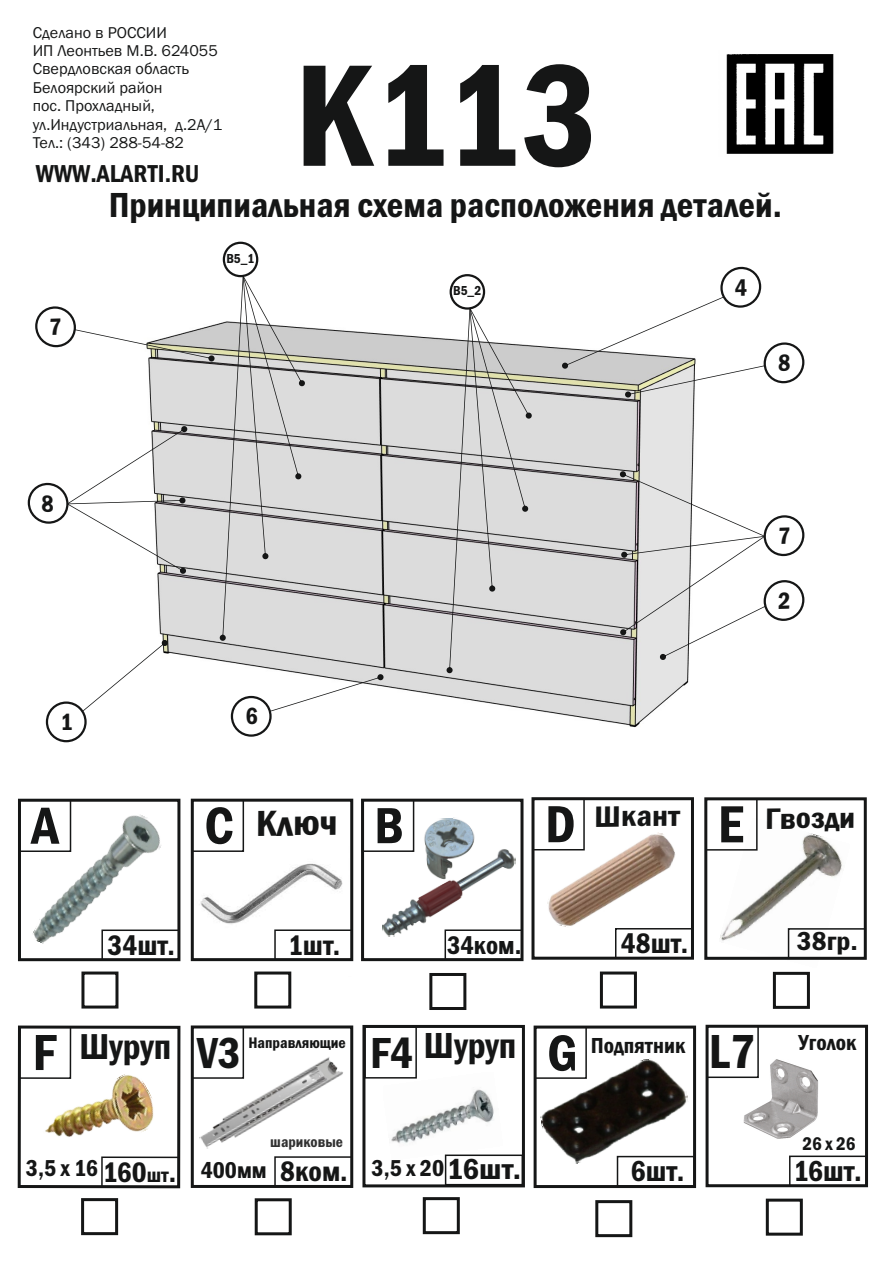
<style>
.page{position:relative;width:893px;height:1263px;background:#fff}
.page>*{position:absolute;margin:0;border:0;box-sizing:border-box;transform-origin:0 0}
.t1{font:600 condensed 150px "Franklin Gothic";color:#151616}
.t2{font:600 condensed 54px "Franklin Gothic";color:#151616}
.t3{font:600 condensed 52.5px "Franklin Gothic";color:#151616}
.t4{font:600 condensed 49.5px "Franklin Gothic";color:#151616}
.t5{font:600 condensed 45px "Franklin Gothic";color:#151616}
.t6{font:600 condensed 37.5px "Franklin Gothic";color:#151616}
.t7{font:600 condensed 37.5px "Franklin Gothic";color:#151616;scale:1.07 1}
.t8{font:600 condensed 37.35px "Franklin Gothic";color:#151616}
.t9{font:600 condensed 36px "Franklin Gothic";color:#151616}
.t10{font:600 condensed 30.6px "Franklin Gothic";color:#151616;scale:1.07 1}
.t11{font:600 condensed 30px "Franklin Gothic";color:#151616}
.t12{font:600 condensed 30px "Franklin Gothic";color:#151616;scale:1.08 1}
.t13{font:600 condensed 29.25px "Franklin Gothic";color:#151616}
.t14{font:600 condensed 26.85px "Franklin Gothic";color:#151616;scale:1.08 1}
.t15{font:600 condensed 26.4px "Franklin Gothic";color:#151616}
.t16{font:600 condensed 25.35px "Franklin Gothic";color:#151616}
.t17{font:600 condensed 24.3px "Franklin Gothic";color:#151616}
.t18{font:600 condensed 23.85px "Franklin Gothic";color:#151616}
.t19{font:600 condensed 23.7px "Franklin Gothic";color:#151616}
.t20{font:600 condensed 22.5px "Franklin Gothic";color:#151616}
.t21{font:600 condensed 19.05px "Franklin Gothic";color:#151616}
.t22{font:16.2px/18.5px "Franklin Gothic";color:#151616}
.t23{font:600 condensed 15.9px "Franklin Gothic";color:#151616}
.t24{font:600 condensed 15.6px "Franklin Gothic";color:#323232}
.t25{font:600 condensed 13.5px "Franklin Gothic";color:#151616}
.s1{color:#fff}
.s2{font-size:45px}
.s3{font-size:21px}
</style>
<div class="page">
<img style="left:230px;top:333px;width:560px;height:396px">
<img style="left:726px;top:54px;width:108px;height:100px">
<img style="left:32px;top:798px;width:136px;height:164px">
<div style="left:18px;top:799px;width:162px;height:162px;border:3px solid #151616"></div>
<div style="left:19px;top:799px;width:52px;height:53px;border:2px solid #151616"></div>
<div style="left:101px;top:929px;width:79px;height:31px;border:2px solid #151616"></div>
<img style="left:190px;top:812px;width:164px;height:164px">
<div style="left:191px;top:799px;width:162px;height:162px;border:3px solid #151616"></div>
<div style="left:192px;top:799px;width:52px;height:53px;border:2px solid #151616"></div>
<div style="left:274px;top:929px;width:78px;height:31px;border:2px solid #151616"></div>
<img style="left:720px;top:833px;width:122px;height:123px">
<div style="left:704px;top:797px;width:163px;height:163px;border:3px solid #151616"></div>
<div style="left:705px;top:798px;width:53px;height:53px;border:2px solid #151616"></div>
<div style="left:788px;top:928px;width:78px;height:31px;border:2px solid #151616"></div>
<div style="left:81px;top:971px;width:37px;height:37px;border:3px solid #151616"></div>
<div style="left:254px;top:971px;width:37px;height:37px;border:3px solid #151616"></div>
<div style="left:600px;top:971px;width:37px;height:37px;border:3px solid #151616"></div>
<div style="left:773px;top:972px;width:37px;height:37px;border:3px solid #151616"></div>
<div style="left:18px;top:1025px;width:162px;height:163px;border:3px solid #151616"></div>
<div style="left:19px;top:1026px;width:52px;height:53px;border:2px solid #151616"></div>
<div style="left:101px;top:1156px;width:78px;height:31px;border:2px solid #151616"></div>
<img style="left:38px;top:1069px;width:125px;height:105px">
<div style="left:81px;top:1198px;width:37px;height:37px;border:3px solid #151616"></div>
<img style="left:543px;top:832px;width:132px;height:95px">
<div style="left:531px;top:797px;width:163px;height:163px;border:3px solid #151616"></div>
<div style="left:532px;top:798px;width:53px;height:52px;border:2px solid #151616"></div>
<div style="left:615px;top:928px;width:78px;height:31px;border:2px solid #151616"></div>
<div style="left:429px;top:973px;width:37px;height:37px;border:3px solid #151616"></div>
<div style="left:361px;top:799px;width:162px;height:162px;border:3px solid #151616"></div>
<div style="left:362px;top:799px;width:52px;height:53px;border:2px solid #151616"></div>
<div style="left:445px;top:929px;width:78px;height:31px;border:2px solid #151616"></div>
<img style="left:377px;top:815px;width:142px;height:122px">
<div style="left:191px;top:1025px;width:162px;height:163px;border:3px solid #151616"></div>
<img style="left:190px;top:1048px;width:164px;height:101px">
<div style="left:192px;top:1026px;width:52px;height:53px;border:2px solid #151616"></div>
<div style="left:274px;top:1156px;width:78px;height:31px;border:2px solid #151616"></div>
<div style="left:255px;top:1198px;width:37px;height:37px;border:3px solid #151616"></div>
<div style="left:423px;top:1197px;width:37px;height:37px;border:3px solid #151616"></div>
<div style="left:595px;top:1200px;width:37px;height:37px;border:3px solid #151616"></div>
<div style="left:766px;top:1198px;width:37px;height:37px;border:3px solid #151616"></div>
<div style="left:231px;top:696px;width:41px;height:41px;border:2px solid #151616;border-radius:50%"></div>
<div style="left:46px;top:701px;width:41px;height:41px;border:2px solid #151616;border-radius:50%"></div>
<div style="left:764px;top:515px;width:40px;height:41px;border:2px solid #151616;border-radius:50%"></div>
<img style="left:383px;top:1078px;width:111px;height:82px">
<div style="left:362px;top:1025px;width:163px;height:162px;border:3px solid #151616"></div>
<div style="left:364px;top:1026px;width:53px;height:52px;border:2px solid #151616"></div>
<div style="left:445px;top:1154px;width:78px;height:31px;border:2px solid #151616"></div>
<img style="left:540px;top:1058px;width:152px;height:109px">
<div style="left:534px;top:1025px;width:162px;height:163px;border:3px solid #151616"></div>
<div style="left:534px;top:1026px;width:53px;height:53px;border:2px solid #151616"></div>
<div style="left:617px;top:1156px;width:78px;height:31px;border:2px solid #151616"></div>
<img style="left:705px;top:1037px;width:113px;height:121px">
<div style="left:706px;top:1025px;width:162px;height:162px;border:3px solid #151616"></div>
<div style="left:706px;top:1025px;width:53px;height:53px;border:2px solid #151616"></div>
<div style="left:789px;top:1155px;width:78px;height:31px;border:2px solid #151616"></div>
<div style="left:720px;top:266px;width:41px;height:42px;border:2px solid #151616;border-radius:50%"></div>
<svg style="left:620px;top:471px;width:146px;height:189px"></svg>
<div style="left:764px;top:580px;width:40px;height:41px;border:2px solid #151616;border-radius:50%"></div>
<div style="left:223px;top:242px;width:35px;height:35px;border:2px solid #151616;border-radius:50%"></div>
<div style="left:450px;top:274px;width:35px;height:36px;border:2px solid #151616;border-radius:50%"></div>
<svg style="left:447px;top:308px;width:85px;height:365px;background:#d0d0d0"></svg>
<div style="left:764px;top:342px;width:40px;height:42px;border:2px solid #151616;border-radius:50%"></div>
<div style="left:28px;top:482px;width:41px;height:42px;border:2px solid #151616;border-radius:50%"></div>
<svg style="left:67px;top:276px;width:317px;height:436px"></svg>
<div style="left:35px;top:306px;width:41px;height:42px;border:2px solid #151616;border-radius:50%"></div>
<svg style="left:780px;top:527px;width:9px;height:17px"></svg>
<svg style="left:562px;top:278px;width:203px;height:119px"></svg>
<svg style="left:779px;top:592px;width:10px;height:17px"></svg>
<svg style="left:779px;top:354px;width:11px;height:17px"></svg>
<p class="t22" style="left:33px;top:24px;width:191px">Сделано в РОССИИ<br>ИП Леонтьев М.В. 624055<br>Свердловская область<br>Белоярский район<br>пос. Прохладный, ул.Индустриальная, <span class="s1">,</span>д.2А/1<br>Тел.: (343) 288-54-82</p>
<h1 class="t1" style="left:294px;top:61px;width:306px">K113</h1>
<h3 class="t16" style="left:36px;top:164px;width:165px">WWW.ALARTI.RU</h3>
<h3 class="t9" style="left:109px;top:191px;width:675px">Принципиальная схема расположения деталей.</h3>
<p class="t25" style="left:226px;top:254px;width:30px">B5_1</p>
<p class="t25" style="left:453px;top:286px;width:30px">B5_2</p>
<h3 class="t17" style="left:60px;top:713px;width:14px">1</h3>
<h2 class="t2" style="left:32px;top:806px;width:29px">A</h2>
<h3 class="t17" style="left:245px;top:707px;width:14px">6</h3>
<h2 class="t2" style="left:204px;top:806px;width:31px">C</h2>
<h3 class="t10" style="left:594px;top:805px;width:82px;rotate:-1deg">Шкант</h3>
<h2 class="t2" style="left:545px;top:804px;width:32px">D</h2>
<h3 class="t7" style="left:255px;top:810px;width:78px;rotate:-1deg">Ключ</h3>
<h2 class="t2" style="left:718px;top:804px;width:27px">E</h2>
<h3 class="t3" style="left:374px;top:806px;width:31px">B</h3>
<h3 class="t10" style="left:765px;top:807px;width:85px;rotate:-1deg">Гвозди</h3>
<h3 class="t13" style="left:108px;top:934px;width:69px">34шт.</h3>
<h3 class="t13" style="left:288px;top:934px;width:54px">1шт.</h3>
<h3 class="t15" style="left:447px;top:935px;width:76px">34ком.</h3>
<h3 class="t13" style="left:621px;top:933px;width:69px">48шт.</h3>
<h3 class="t14" style="left:797px;top:932px;width:58px">38гр.</h3>
<h3 class="t3" style="left:33px;top:1033px;width:25px">F</h3>
<h3 class="t8" style="left:79px;top:1033px;width:94px">Шуруп</h3>
<h3 class="t5" style="left:197px;top:1036px;width:45px">V3</h3>
<p class="t23" style="left:248px;top:1037px;width:99px">Направляющие</p>
<h3 class="t6" style="left:370px;top:1032px;width:148px"><span class="s2">F4</span> Шуруп</h3>
<h3 class="t3" style="left:547px;top:1034px;width:32px">G</h3>
<h3 class="t20" style="left:591px;top:1037px;width:96px">Подпятник</h3>
<h3 class="t4" style="left:709px;top:1034px;width:48px">L7</h3>
<h3 class="t20" style="left:799px;top:1034px;width:60px">Уголок</h3>
<p class="t24" style="left:266px;top:1136px;width:78px"><span class="s1">.</span>шариковые</p>
<p class="t21" style="left:802px;top:1137px;width:55px">26 х 26</p>
<h3 class="t18" style="left:26px;top:1160px;width:74px">3,5 х 16</h3>
<h3 class="t13" style="left:103px;top:1161px;width:75px">160<span class="s3">шт</span>.</h3>
<h3 class="t19" style="left:201px;top:1161px;width:68px">400мм</h3>
<h3 class="t13" style="left:280px;top:1161px;width:69px">8ком.</h3>
<h3 class="t12" style="left:447px;top:1158px;width:70px">16шт.</h3>
<h3 class="t18" style="left:372px;top:1159px;width:74px">3,5 х 20</h3>
<h3 class="t11" style="left:630px;top:1160px;width:55px">6шт.</h3>
<h3 class="t11" style="left:793px;top:1160px;width:70px">16шт.</h3>
</div>
